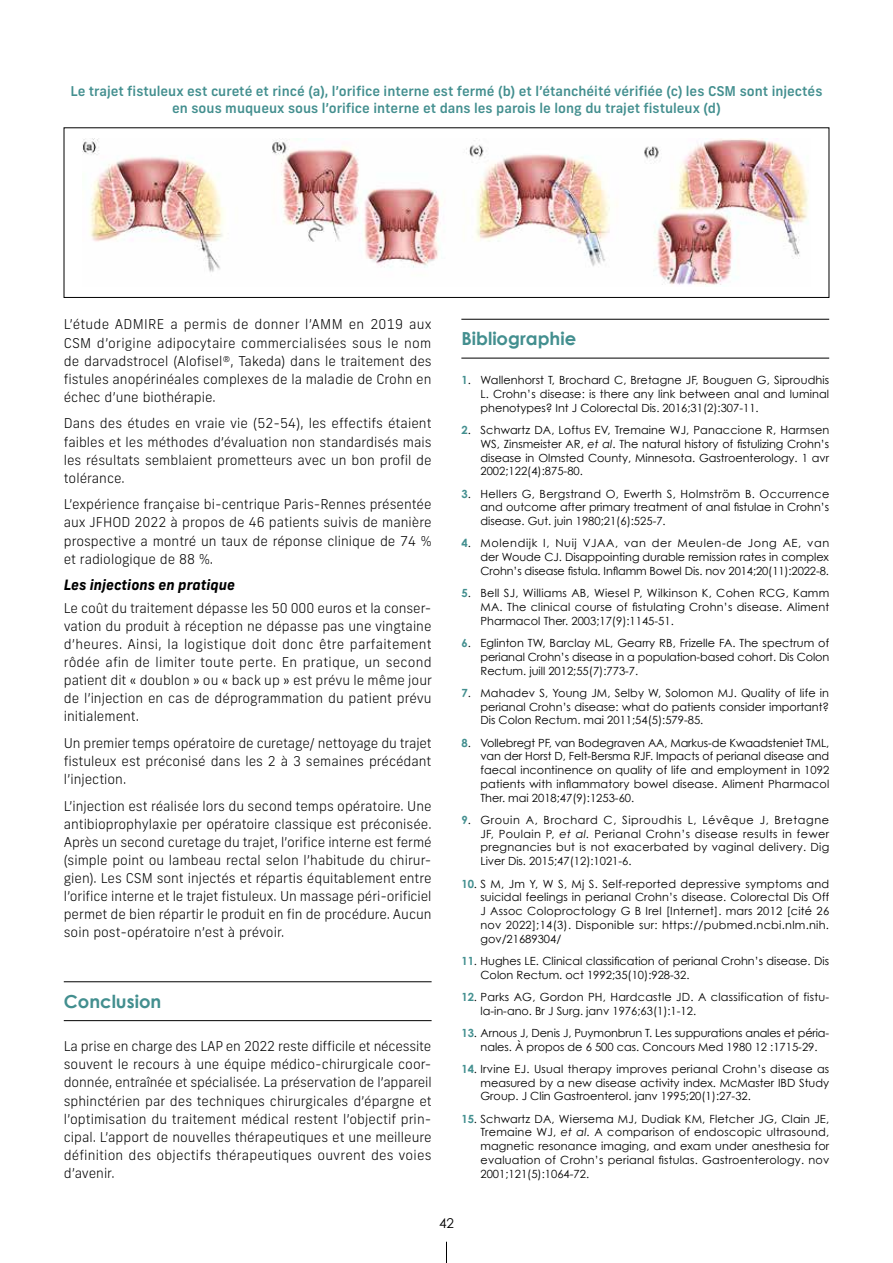
<style>
.page{position:relative;width:893px;height:1263px;background:#fff}
.page>*{position:absolute;margin:0;border:0;box-sizing:border-box;transform-origin:0 0}
.t1{font:700 18px "Century Gothic";color:#438f8f}
.t2{font:italic 700 14.25px "New Frank";color:#000}
.t3{font:300 13.5px/18.1px "New Frank";color:#000;text-align:justify}
.t4{font:500 13.5px/16.5px "New Frank";color:#438f8f;text-align:center}
.t5{font:13.5px "Century Gothic";color:#000}
.t6{font:11.25px/13.8px "Century Gothic";color:#000;text-align:justify}
.t7{font:11.25px/13.8px "Century Gothic";letter-spacing:.025em;color:#000}
.s1{font-weight:700;color:#438f8f}
.s2{font-style:italic}
</style>
<div class="page">
<svg style="left:446px;top:1242px;width:1px;height:21px"></svg>
<hr style="left:64px;top:981px;width:368px;height:1px;background:#000">
<hr style="left:64px;top:1020px;width:368px;height:1px;background:#000">
<hr style="left:461px;top:319px;width:368px;height:1px;background:#000">
<hr style="left:461px;top:358px;width:368px;height:1px;background:#000">
<img style="left:83px;top:138px;width:726px;height:149px">
<div style="left:64px;top:128px;width:765px;height:170px;border:1px solid #000"></div>
<p class="t4" style="left:71px;top:83px;width:753px">Le trajet fistuleux est cureté et rincé (a), l’orifice interne est fermé (b) et l’étanchéité vérifiée (c) les CSM sont injectés en sous muqueux sous l’orifice interne et dans les parois le long du trajet fistuleux (d)</p>
<p class="t3" style="left:64px;top:315px;width:369px">L’étude ADMIRE a permis de donner l’AMM en 2019 aux CSM d’origine adipocytaire commercialisées sous le nom de darvadstrocel (Alofisel®, Takeda) dans le traitement des fistules anopérinéales complexes de la maladie de Crohn en échec d’une biothérapie.</p>
<p class="t3" style="left:64px;top:414px;width:369px">Dans des études en vraie vie (52-54), les effectifs étaient faibles et les méthodes d’évaluation non standardisés mais les résultats semblaient prometteurs avec un bon profil de tolérance.</p>
<p class="t3" style="left:64px;top:495px;width:369px">L’expérience française bi-centrique Paris-Rennes présentée aux JFHOD 2022 à propos de 46 patients suivis de manière prospective a montré un taux de réponse clinique de 74 % et radiologique de 88 %.</p>
<p class="t2" style="left:64px;top:576px;width:173px">Les injections en pratique</p>
<p class="t3" style="left:64px;top:599px;width:370px">Le coût du traitement dépasse les 50 000 euros et la conser&shy;vation du produit à réception ne dépasse pas une vingtaine d’heures. Ainsi, la logistique doit donc être parfaitement rôdée afin de limiter toute perte. En pratique, un second patient dit « doublon » ou « back up » est prévu le même jour de l’injection en cas de déprogrammation du patient prévu initialement.</p>
<p class="t3" style="left:64px;top:734px;width:369px">Un premier temps opératoire de curetage/ nettoyage du trajet fistuleux est préconisé dans les 2 à 3 semaines précédant l’injection.</p>
<p class="t3" style="left:64px;top:797px;width:369px">L’injection est réalisée lors du second temps opératoire. Une antibioprophylaxie per opératoire classique est préconisée.<br>Après un second curetage du trajet, l’orifice interne est fermé (simple point ou lambeau rectal selon l’habitude du chirur&shy;gien). Les CSM sont injectés et répartis équitablement entre l’orifice interne et le trajet fistuleux. Un massage péri-orificiel permet de bien répartir le produit en fin de procédure. Aucun soin post-opératoire n’est à prévoir.</p>
<h1 class="t1" style="left:64px;top:987px;width:99px">Conclusion</h1>
<p class="t3" style="left:64px;top:1037px;width:369px">La prise en charge des LAP en 2022 reste difficile et nécessite souvent le recours à une équipe médico-chirurgicale coor&shy;donnée, entraînée et spécialisée. La préservation de l’appareil sphinctérien par des techniques chirurgicales d’épargne et l’optimisation du traitement médical restent l’objectif prin&shy;cipal. L’apport de nouvelles thérapeutiques et une meilleure définition des objectifs thérapeutiques ouvrent des voies d’avenir.</p>
<h1 class="t1" style="left:461px;top:325px;width:116px">Bibliographie</h1>
<p class="t6" style="left:480px;top:373px;width:350px;text-indent:-19px"><span class="s1">1</span>. Wallenhorst T, Brochard C, Bretagne JF, Bouguen G, Siproudhis L. Crohn’s disease: is there any link between anal and luminal phenotypes? Int J Colorectal Dis. 2016;31(2):307‑11.</p>
<p class="t6" style="left:480px;top:423px;width:350px;text-indent:-19px"><span class="s1">2</span>. Schwartz DA, Loftus EV, Tremaine WJ, Panaccione R, Harmsen WS, Zinsmeister AR, <span class="s2">et al</span>. The natural history of fistulizing Crohn’s disease in Olmsted County, Minnesota. Gastroenterology. 1 avr 2002;122(4):875‑80.</p>
<p class="t6" style="left:480px;top:486px;width:350px;text-indent:-19px"><span class="s1">3</span>. Hellers G, Bergstrand O, Ewerth S, Holmström B. Occurrence and outcome after primary treatment of anal fistulae in Crohn’s disease. Gut. juin 1980;21(6):525‑7.</p>
<p class="t6" style="left:480px;top:536px;width:350px;text-indent:-19px"><span class="s1">4</span>. Molendijk I, Nuij VJAA, van der Meulen-de Jong AE, van der Woude CJ. Disappointing durable remission rates in complex Crohn’s disease fistula. Inflamm Bowel Dis. nov 2014;20(11):2022‑8.</p>
<p class="t6" style="left:480px;top:586px;width:350px;text-indent:-19px"><span class="s1">5</span>. Bell SJ, Williams AB, Wiesel P, Wilkinson K, Cohen RCG, Kamm MA. The clinical course of fistulating Crohn’s disease. Aliment Pharmacol Ther. 2003;17(9):1145‑51.</p>
<p class="t6" style="left:480px;top:636px;width:350px;text-indent:-19px"><span class="s1">6</span>. Eglinton TW, Barclay ML, Gearry RB, Frizelle FA. The spectrum of perianal Crohn’s disease in a population-based cohort. Dis Colon Rectum. juill 2012;55(7):773‑7.</p>
<p class="t6" style="left:480px;top:686px;width:350px;text-indent:-19px"><span class="s1">7</span>. Mahadev S, Young JM, Selby W, Solomon MJ. Quality of life in perianal Crohn’s disease: what do patients consider important?<br>Dis Colon Rectum. mai 2011;54(5):579‑85.</p>
<p class="t6" style="left:480px;top:735px;width:350px;text-indent:-19px"><span class="s1">8</span>. Vollebregt PF, van Bodegraven AA, Markus-de Kwaadsteniet TML, van der Horst D, Felt-Bersma RJF. Impacts of perianal disease and faecal incontinence on quality of life and employment in 1092 patients with inflammatory bowel disease. Aliment Pharmacol Ther. mai 2018;47(9):1253‑60.</p>
<p class="t6" style="left:480px;top:813px;width:350px;text-indent:-19px"><span class="s1">9</span>. Grouin A, Brochard C, Siproudhis L, Lévêque J, Bretagne JF, Poulain P, <span class="s2">et al.</span> Perianal Crohn’s disease results in fewer pregnancies but is not exacerbated by vaginal delivery. Dig Liver Dis. 2015;47(12):1021‑6.</p>
<p class="t6" style="left:480px;top:876px;width:350px;text-indent:-19px"><span class="s1">10</span>. S M, Jm Y, W S, Mj S. Self-reported depressive symptoms and suicidal feelings in perianal Crohn’s disease. Colorectal Dis Off J Assoc Coloproctology G B Irel [Internet]. mars 2012 [cité 26 nov 2022];14(3). Disponible sur: https://pubmed.ncbi.nlm.nih. gov/21689304/</p>
<p class="t6" style="left:480px;top:954px;width:350px;text-indent:-19px"><span class="s1">11</span>. Hughes LE. Clinical classification of perianal Crohn’s disease. Dis<br>Colon Rectum. oct 1992;35(10):928‑32.</p>
<p class="t7" style="left:480px;top:990px;width:350px;text-indent:-19px"><span class="s1">12</span>. Parks AG, Gordon PH, Hardcastle JD. A classification of fistu&shy;la-in-ano. Br J Surg. janv 1976;63(1):1‑12.</p>
<p class="t6" style="left:480px;top:1026px;width:350px;text-indent:-19px"><span class="s1">13</span>. Arnous J, Denis J, Puymonbrun T. Les suppurations anales et péria&shy;nales. À propos de 6 500 cas. Concours Med 1980 12 :1715-29.</p>
<p class="t6" style="left:480px;top:1062px;width:350px;text-indent:-19px"><span class="s1">14</span>. Irvine EJ. Usual therapy improves perianal Crohn’s disease as measured by a new disease activity index. McMaster IBD Study Group. J Clin Gastroenterol. janv 1995;20(1):27‑32.</p>
<p class="t6" style="left:480px;top:1111px;width:350px;text-indent:-19px"><span class="s1">15</span>. Schwartz DA, Wiersema MJ, Dudiak KM, Fletcher JG, Clain JE, Tremaine WJ, <span class="s2">et al.</span> A comparison of endoscopic ultrasound, magnetic resonance imaging, and exam under anesthesia for evaluation of Crohn’s perianal fistulas. Gastroenterology. nov 2001;121(5):1064‑72.</p>
<p class="t5" style="left:439px;top:1214px;width:16px">42</p>
</div>
